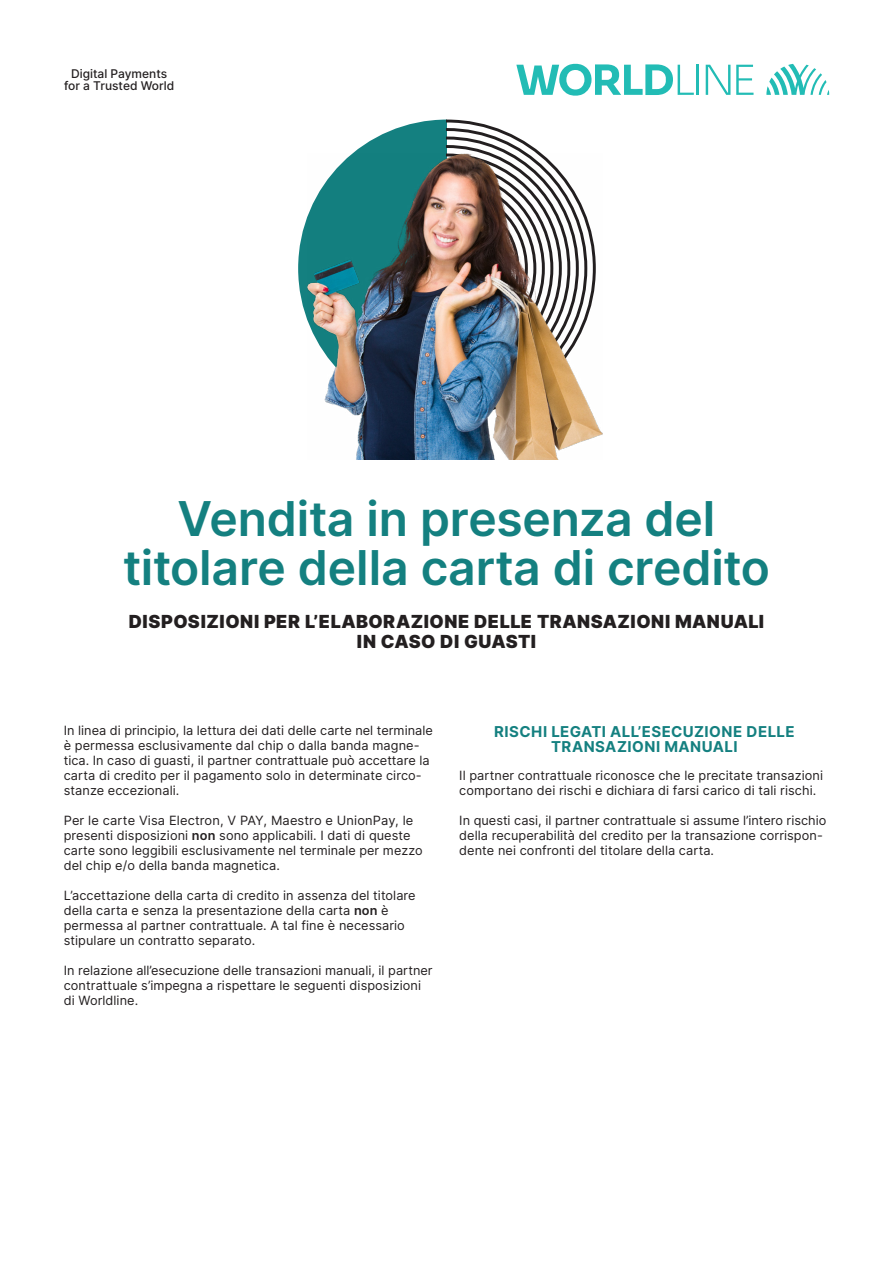
<style>
.page{position:relative;width:893px;height:1263px;background:#fff}
.page>*{position:absolute;margin:0;border:0;box-sizing:border-box;transform-origin:0 0}
.t1{font:600 48px/49.5px "Inter";letter-spacing:-.005em;color:#148080;text-align:center}
.t2{font:900 18px/19.5px "Inter";letter-spacing:.025em;color:#231f20;text-align:center}
.t3{font:700 15px/15px "Inter";letter-spacing:.025em;color:#148080;text-align:center}
.t4{font:12.75px/15px "Inter";letter-spacing:.005em;color:#231f20}
.t5{font:500 12px/12.8px "Inter";color:#231f20;text-align:center}
.s1{font-weight:600}
</style>
<div class="page">
<svg style="left:766px;top:64px;width:63px;height:31px"></svg>
<hr style="left:697px;top:65px;width:2px;height:30px;background:#22bcb5">
<svg style="left:736px;top:65px;width:17px;height:30px"></svg>
<svg style="left:706px;top:65px;width:24px;height:30px"></svg>
<svg style="left:516px;top:64px;width:178px;height:32px"></svg>
<svg style="left:298px;top:119px;width:244px;height:200px"></svg>
<img style="left:307px;top:154px;width:295px;height:306px">
<p class="t5" style="left:64px;top:67px;width:112px">Digital Payments for a Trusted World</p>
<h1 class="t1" style="left:123px;top:492px;width:648px">Vendita in presenza del titolare della carta di credito</h1>
<h2 class="t2" style="left:129px;top:611px;width:637px">DISPOSIZIONI PER L’ELABORAZIONE DELLE TRANSAZIONI MANUALI<br>IN CASO DI GUASTI</h2>
<p class="t4" style="left:64px;top:723px;width:370px">In linea di principio, la lettura dei dati delle carte nel terminale è permessa esclusivamente dal chip o dalla banda magne&shy;tica. In caso di guasti, il partner contrattuale può accettare la carta di credito per il pagamento solo in determinate circo&shy;stanze eccezionali.</p>
<p class="t4" style="left:64px;top:813px;width:360px">Per le carte Visa Electron, V PAY, Maestro e UnionPay, le presenti disposizioni <span class="s1">non</span> sono applicabili. I dati di queste carte sono leggibili esclusivamente nel terminale per mezzo del chip e/o della banda magnetica.</p>
<p class="t4" style="left:64px;top:888px;width:353px">L’accettazione della carta di credito in assenza del titolare della carta e senza la presentazione della carta <span class="s1">non</span> è permessa al partner contrattuale. A tal fine è necessario stipulare un contratto separato.</p>
<p class="t4" style="left:64px;top:963px;width:370px">In relazione all’esecuzione delle transazioni manuali, il partner contrattuale s’impegna a rispettare le seguenti disposizioni di Worldline.</p>
<p class="t3" style="left:494px;top:723px;width:302px">RISCHI LEGATI ALL’ESECUZIONE DELLE<br>TRANSAZIONI MANUALI</p>
<p class="t4" style="left:459px;top:768px;width:365px">Il partner contrattuale riconosce che le precitate transazioni comportano dei rischi e dichiara di farsi carico di tali rischi.</p>
<p class="t4" style="left:459px;top:813px;width:368px">In questi casi, il partner contrattuale si assume l’intero rischio della recuperabilità del credito per la transazione corrispon&shy;dente nei confronti del titolare della carta.</p>
</div>
